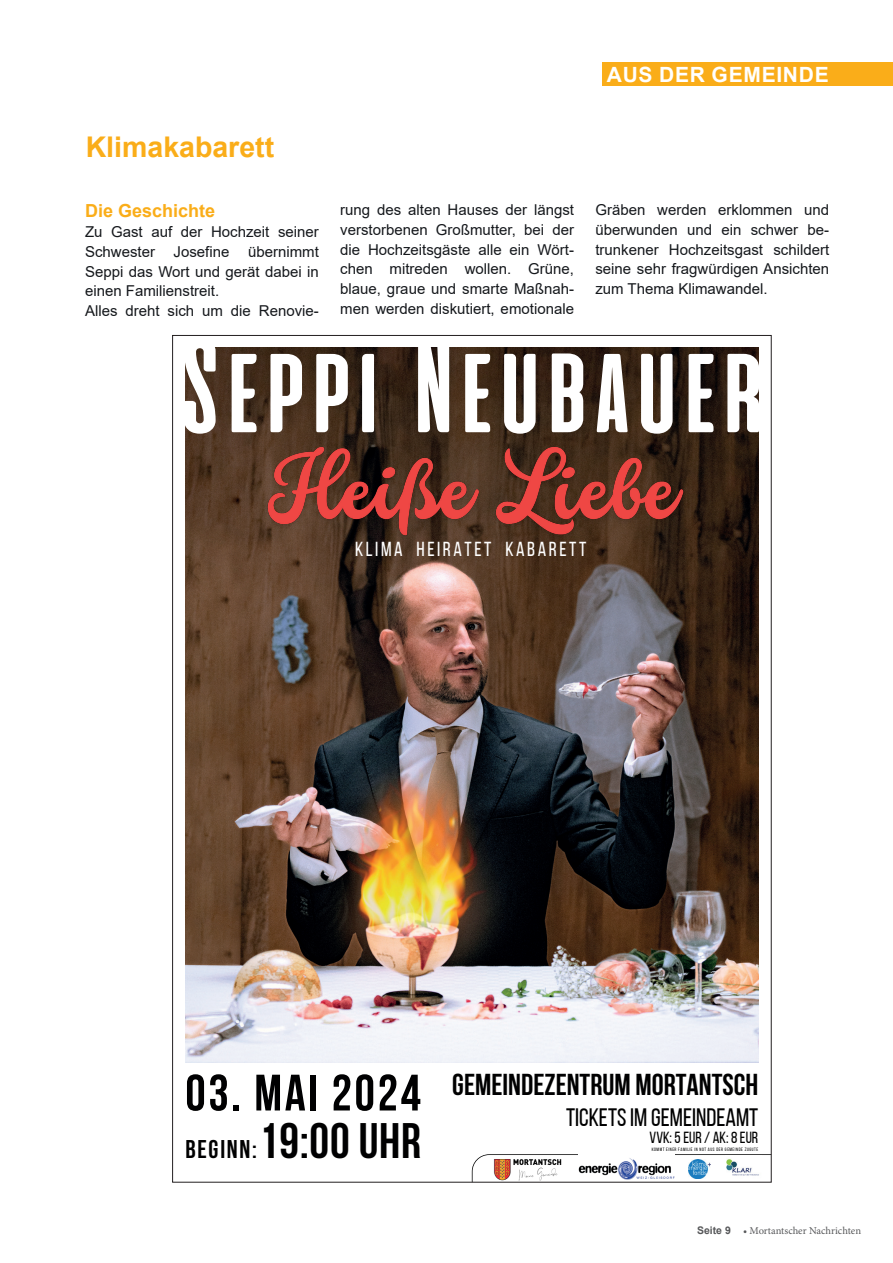
<style>
.page{position:relative;width:893px;height:1263px;background:#fff}
.page>*{position:absolute;margin:0;border:0;box-sizing:border-box;transform-origin:0 0}
.t1{font:700 132.75px "Alienscows";letter-spacing:-.14em;color:#fff}
.t2{font:700 51.15px "Bebas Neue";letter-spacing:.055em;color:#000001}
.t3{font:700 49.65px "Bebas Neue";letter-spacing:.015em;color:#000001}
.t4{font:700 30.15px "Bebas Neue";color:#000001}
.t5{font:700 28.5px "Arial";color:#faad19}
.t6{font:700 25.5px "Bebas Neue";letter-spacing:.07em;color:#000001}
.t7{font:25.2px "Bebas Neue";color:#000001}
.t8{font:700 21px "Arial";letter-spacing:.035em;color:#fff}
.t9{font:20.25px "Bebas Neue";letter-spacing:.125em;color:#fff}
.t10{font:700 18px "Arial";color:#faad19}
.t11{font:16.05px "Bebas Neue";color:#000001}
.t12{font:15px/19.8px "Arial";color:#15181c;text-align:justify}
.t13{font:10.5px "Minion Pro";letter-spacing:-.005em;color:#57585a}
.t14{font:4.8px "Bebas Neue";letter-spacing:.115em;color:#000001}
.s1{font-family:"Arial";font-weight:700}
</style>
<div class="page">
<img style="left:185px;top:347px;width:573px;height:715px">
<svg style="left:472px;top:1154px;width:297px;height:26px"></svg>
<img style="left:493px;top:1158px;width:69px;height:22px">
<img style="left:260px;top:435px;width:432px;height:129px">
<img style="left:726px;top:1156px;width:35px;height:24px">
<img style="left:578px;top:1155px;width:96px;height:25px">
<img style="left:689px;top:1159px;width:22px;height:19px">
<div style="left:603px;top:62px;width:290px;height:24px;background:#faad19"></div>
<h3 class="t8" style="left:607px;top:60px;width:223px">AUS DER GEMEINDE</h3>
<h3 class="t5" style="left:86px;top:126px;width:190px">Klimakabarett</h3>
<p class="t10" style="left:85px;top:198px;width:132px">Die Geschichte</p>
<p class="t12" style="left:85px;top:222px;width:235px;text-align:left">Zu Gast auf der Hochzeit seiner<br>Schwester Josefine übernimmt<br>Seppi das Wort und gerät dabei in einen Familienstreit.<br>Alles dreht sich um die Renovie-</p>
<p class="t12" style="left:340px;top:200px;width:235px">rung des alten Hauses der längst verstorbenen Großmutter, bei der die Hochzeitsgäste alle ein Wört&shy;chen mitreden wollen. Grüne, blaue, graue und smarte Maßnah&shy;men werden diskutiert, emotionale</p>
<p class="t12" style="left:595px;top:200px;width:235px">Gräben werden erklommen und überwunden und ein schwer be&shy;trunkener Hochzeitsgast schildert seine sehr fragwürdigen Ansichten zum Thema Klimawandel.</p>
<h1 class="t1" style="left:167px;top:316px;width:611px">Seppi Neubauer</h1>
<h3 class="t9" style="left:355px;top:538px;width:233px">KLIMA HEIRATET KABARETT</h3>
<h2 class="t2" style="left:185px;top:1065px;width:237px">03. MAI 2024</h2>
<h3 class="t3" style="left:259px;top:1113px;width:164px">19:00 UHR</h3>
<h3 class="t6" style="left:185px;top:1135px;width:73px">BEGINN:</h3>
<h3 class="t4" style="left:452px;top:1068px;width:307px">GEMEINDEZENTRUM MORTANTSCH</h3>
<h3 class="t7" style="left:566px;top:1104px;width:194px">TICKETS IM GEMEINDEAMT</h3>
<p class="t11" style="left:650px;top:1129px;width:110px">VVK: 5 EUR / AK:8 EUR</p>
<p class="t14" style="left:652px;top:1147px;width:108px">KOMMT EINER FAMILIE IN NOT AUS DER GEMEINDE ZUGUTE</p>
<p class="t13" style="left:697px;top:1223px;width:166px"><span class="s1">Seite 9</span> • Mortantscher Nachrichten</p>
</div>
